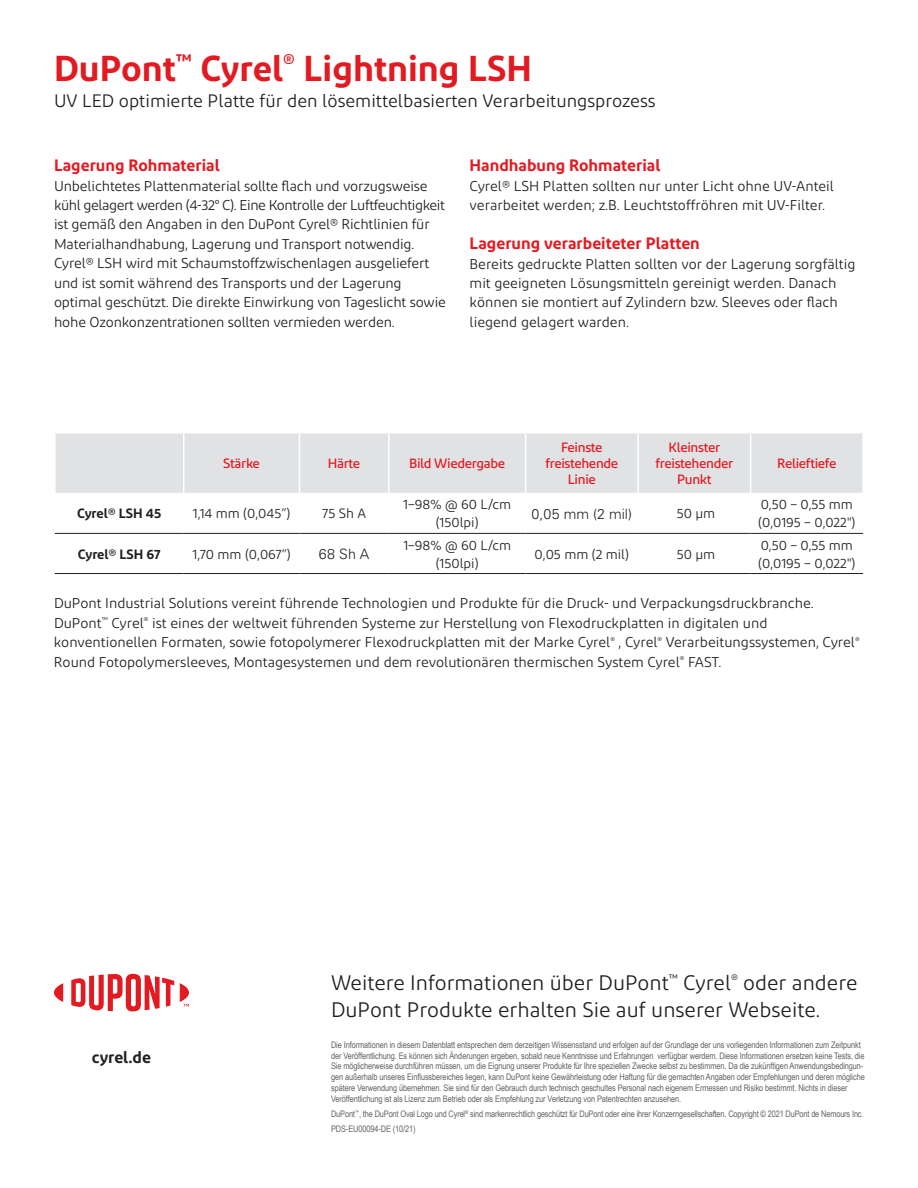
<style>
.page{position:relative;width:918px;height:1188px;background:#fff}
.page>*{position:absolute;margin:0;border:0;box-sizing:border-box;transform-origin:0 0}
.t1{font:600 36px "Diodrum";color:#e21a21}
.t2{font:21px/27px "Diodrum";color:#231f20}
.t3{font:18px "Diodrum";color:#231f20}
.t4{font:600 16.5px "Diodrum";color:#e21a21}
.t5{font:600 16.5px "Diodrum";color:#231f20}
.t6{font:14.25px/19.5px "Diodrum";color:#231f20}
.t7{font:300 14.25px "Univers";letter-spacing:.005em;color:#231f20}
.t8{font:13.5px/18px "Diodrum";color:#231f20;text-align:center}
.t9{font:500 13.5px/16.2px "Diodrum";letter-spacing:-.025em;color:#e21a21;text-align:center}
.t10{font:600 13.5px "Diodrum";color:#231f20}
.t11{font:9px/10.8px "Arial Narrow";letter-spacing:-.01em;color:#636366}
</style>
<div class="page">
<svg style="left:54px;top:983px;width:9px;height:19px"></svg>
<svg style="left:71px;top:974px;width:103px;height:38px"></svg>
<svg style="left:180px;top:983px;width:9px;height:24px"></svg>
<div style="left:56px;top:434px;width:806px;height:59px;background:#e1e2e4"></div>
<hr style="left:183px;top:434px;width:1px;height:59px;background:#fff">
<hr style="left:299px;top:434px;width:1px;height:59px;background:#fff">
<hr style="left:388px;top:434px;width:2px;height:59px;background:#fff">
<hr style="left:525px;top:434px;width:1px;height:59px;background:#fff">
<hr style="left:637px;top:434px;width:2px;height:59px;background:#fff">
<hr style="left:750px;top:434px;width:1px;height:59px;background:#fff">
<hr style="left:55px;top:533px;width:129px;height:1px;background:#231f20">
<hr style="left:184px;top:533px;width:115px;height:1px;background:#231f20">
<hr style="left:299px;top:533px;width:90px;height:1px;background:#231f20">
<hr style="left:389px;top:533px;width:137px;height:1px;background:#231f20">
<hr style="left:526px;top:533px;width:112px;height:1px;background:#231f20">
<hr style="left:638px;top:533px;width:113px;height:1px;background:#231f20">
<hr style="left:751px;top:533px;width:112px;height:1px;background:#231f20">
<hr style="left:55px;top:573px;width:129px;height:1px;background:#231f20">
<hr style="left:184px;top:573px;width:115px;height:1px;background:#231f20">
<hr style="left:299px;top:573px;width:90px;height:1px;background:#231f20">
<hr style="left:389px;top:573px;width:137px;height:1px;background:#231f20">
<hr style="left:526px;top:573px;width:112px;height:1px;background:#231f20">
<hr style="left:638px;top:573px;width:113px;height:1px;background:#231f20">
<hr style="left:751px;top:573px;width:112px;height:1px;background:#231f20">
<h1 class="t1" style="left:54px;top:45px;width:480px">DuPont<sup>™</sup> Cyrel<sup>®</sup> Lightning LSH</h1>
<p class="t3" style="left:54px;top:90px;width:603px">UV LED optimierte Platte für den lösemittelbasierten Verarbeitungsprozess</p>
<p class="t4" style="left:54px;top:155px;width:167px">Lagerung Rohmaterial</p>
<p class="t6" style="left:54px;top:176px;width:393px">Unbelichtetes Plattenmaterial sollte flach und vorzugsweise kühl gelagert werden (4-32° C). Eine Kontrolle der Luftfeuchtigkeit ist gemäß den Angaben in den DuPont Cyrel® Richtlinien für Materialhandhabung, Lagerung und Transport notwendig.<br>Cyrel® LSH wird mit Schaumstoffzwischenlagen ausgeliefert und ist somit während des Transports und der Lagerung optimal geschützt. Die direkte Einwirkung von Tageslicht sowie hohe Ozonkonzentrationen sollten vermieden werden.</p>
<p class="t4" style="left:470px;top:155px;width:192px">Handhabung Rohmaterial</p>
<p class="t6" style="left:470px;top:176px;width:366px">Cyrel® LSH Platten sollten nur unter Licht ohne UV-Anteil verarbeitet werden; z.B. Leuchtstoffröhren mit UV-Filter.</p>
<p class="t4" style="left:470px;top:233px;width:232px">Lagerung verarbeiteter Platten</p>
<p class="t6" style="left:470px;top:254px;width:387px">Bereits gedruckte Platten sollten vor der Lagerung sorgfältig mit geeigneten Lösungsmitteln gereinigt werden. Danach können sie montiert auf Zylindern bzw. Sleeves oder flach liegend gelagert warden.</p>
<p class="t9" style="left:223px;top:455px;width:38px">Stärke</p>
<p class="t9" style="left:328px;top:455px;width:34px">Härte</p>
<p class="t9" style="left:409px;top:455px;width:97px">Bild Wiedergabe</p>
<p class="t9" style="left:545px;top:439px;width:74px">Feinste freistehende<br>Linie</p>
<p class="t9" style="left:656px;top:439px;width:79px">Kleinster freistehender<br>Punkt</p>
<p class="t9" style="left:777px;top:455px;width:61px">Relieftiefe</p>
<p class="t10" style="left:77px;top:505px;width:86px">Cyrel® LSH 45</p>
<p class="t8" style="left:193px;top:504px;width:99px">1,14 mm (0,045”)</p>
<p class="t8" style="left:322px;top:504px;width:45px">75 Sh A</p>
<p class="t8" style="left:403px;top:495px;width:109px">1–98% @ 60 L/cm (150lpi)</p>
<p class="t7" style="left:532px;top:505px;width:102px">0,05 mm (2 mil)</p>
<p class="t8" style="left:677px;top:504px;width:40px">50 µm</p>
<p class="t8" style="left:758px;top:495px;width:99px;text-align:left">0,50 – 0,55 mm (0,0195 – 0,022")</p>
<p class="t10" style="left:78px;top:545px;width:84px">Cyrel® LSH 67</p>
<p class="t8" style="left:193px;top:545px;width:100px">1,70 mm (0,067”)</p>
<p class="t7" style="left:319px;top:546px;width:52px">68 Sh A</p>
<p class="t8" style="left:403px;top:536px;width:109px">1–98% @ 60 L/cm (150lpi)</p>
<p class="t8" style="left:535px;top:545px;width:96px">0,05 mm (2 mil)</p>
<p class="t8" style="left:677px;top:545px;width:40px">50 µm</p>
<p class="t8" style="left:758px;top:536px;width:99px;text-align:left">0,50 – 0,55 mm (0,0195 – 0,022")</p>
<p class="t6" style="left:54px;top:593px;width:807px">DuPont Industrial Solutions vereint führende Technologien und Produkte für die Druck- und Verpackungsdruckbranche.<br>DuPont<sup>™</sup> Cyrel<sup>®</sup> ist eines der weltweit führenden Systeme zur Herstellung von Flexodruckplatten in digitalen und konventionellen Formaten, sowie fotopolymerer Flexodruckplatten mit der Marke Cyrel<sup>®</sup> , Cyrel<sup>®</sup> Verarbeitungssystemen, Cyrel<sup>® </sup>Round Fotopolymersleeves, Montagesystemen und dem revolutionären thermischen System Cyrel<sup>®</sup> FAST.</p>
<p class="t5" style="left:92px;top:1046px;width:61px">cyrel.de</p>
<h2 class="t2" style="left:331px;top:968px;width:528px">Weitere Informationen über DuPont<sup>™</sup> Cyrel<sup>®</sup> oder andere<br>DuPont Produkte erhalten Sie auf unserer Webseite.</h2>
<p class="t11" style="left:331px;top:1039px;width:535px">Die Informationen in diesem Datenblatt entsprechen dem derzeitigen Wissensstand und erfolgen auf der Grundlage der uns vorliegenden Informationen zum Zeitpunkt der Veröffentlichung. Es können sich Änderungen ergeben, sobald neue Kenntnisse und Erfahrungen verfügbar werdem. Diese Informationen ersetzen keine Tests, die Sie möglicherweise durchführen müssen, um die Eignung unserer Produkte für Ihre speziellen Zwecke selbst zu bestimmen. Da die zukünftigen Anwendungsbedingun&shy;gen außerhalb unseres Einflussbereiches liegen, kann DuPont keine Gewährleistung oder Haftung für die gemachten Angaben oder Empfehlungen und deren mögliche spätere Verwendung übernehmen. Sie sind für den Gebrauch durch technisch geschultes Personal nach eigenem Ermessen und Risiko bestimmt. Nichts in dieser Veröffentlichung ist als Lizenz zum Betrieb oder als Empfehlung zur Verletzung von Patentrechten anzusehen.</p>
<p class="t11" style="left:331px;top:1106px;width:534px;line-height:15.3px">DuPont<sup>™</sup>, the DuPont Oval Logo und Cyrel<sup>®</sup> sind markenrechtlich geschützt für DuPont oder eine ihrer Konzerngesellschaften. Copyright © 2021 DuPont de Nemours Inc.<br>PDS-EU00094-DE (10/21)</p>
</div>
